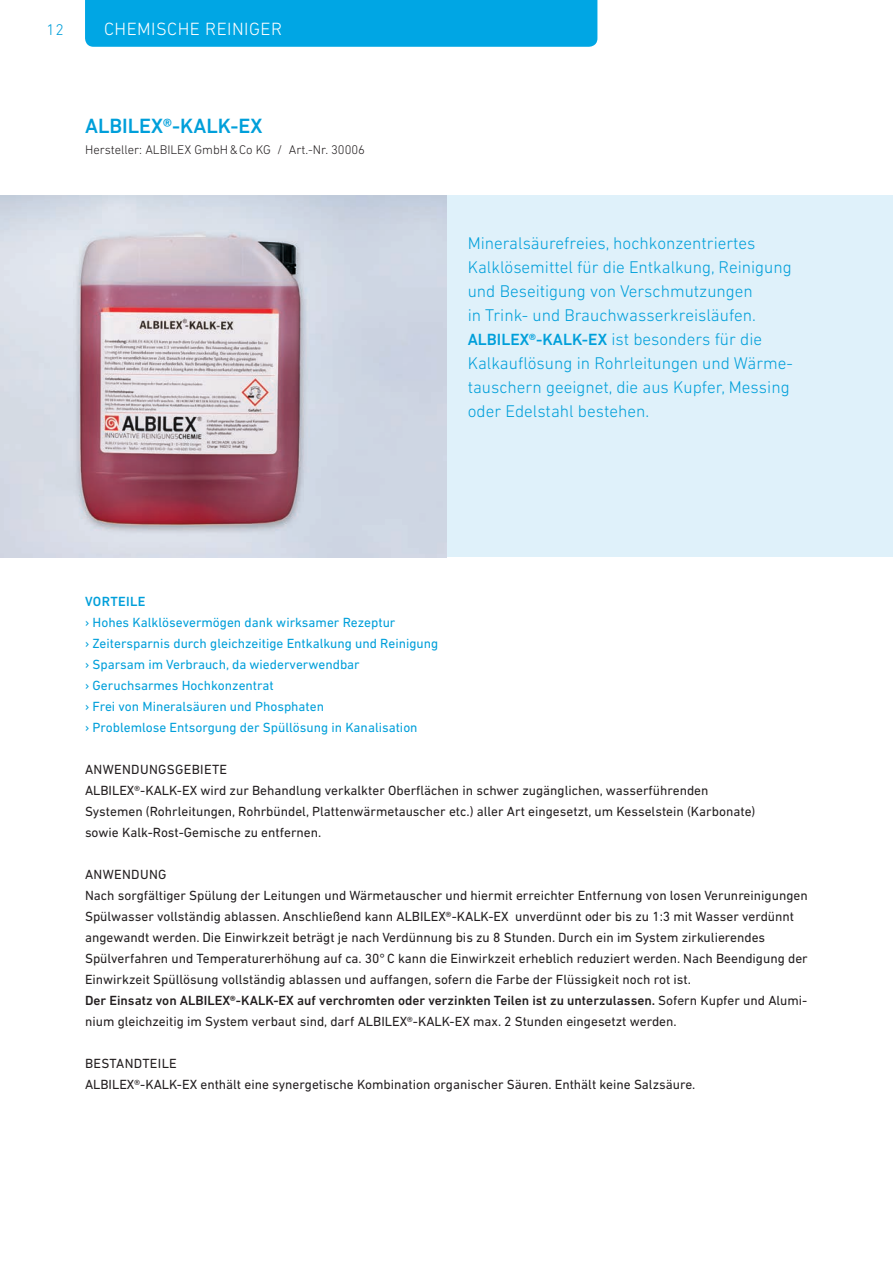
<style>
.page{position:relative;width:893px;height:1263px;background:#fff}
.page>*{position:absolute;margin:0;border:0;box-sizing:border-box;transform-origin:0 0}
.t1{font:500 21px "DIN Next LT Pro";color:#009fda}
.t2{font:300 18px "DIN Next LT Pro";letter-spacing:.025em;color:#fff}
.t3{font:300 17.25px/24px "DIN Next LT Pro";color:#009fda}
.t4{font:300 15.75px "DIN Next LT Pro";color:#009fda}
.t5{font:13.5px/21px "DIN Next LT Pro";color:#231f20}
.t6{font:13.5px/21px "DIN Next LT Pro";color:#009fda}
.t7{font:500 13.5px "DIN Next LT Pro";letter-spacing:.025em;color:#009fda}
.t8{font:300 12.75px "DIN Next LT Pro";color:#231f20}
.s1{font-weight:500;font-size:16.5px}
.s2{font-weight:500}
</style>
<div class="page">
<div style="left:85px;top:0;width:512px;height:47px;background:#00a6e4"></div>
<div style="left:0;top:196px;width:893px;height:361px;background:#dff1fa"></div>
<img style="left:0;top:196px;width:446px;height:361px">
<p class="t4" style="left:47px;top:20px;width:19px">12</p>
<h2 class="t2" style="left:104px;top:18px;width:179px">CHEMISCHE REINIGER</h2>
<h1 class="t1" style="left:85px;top:114px;width:179px">ALBILEX®-KALK-EX</h1>
<p class="t8" style="left:85px;top:143px;width:281px">Hersteller: ALBILEX GmbH&amp;Co KG / Art.-Nr. 30006</p>
<p class="t3" style="left:468px;top:231px;width:327px">Mineralsäurefreies, hochkonzentriertes Kalklösemittel für die Entkalkung, Reinigung und Beseitigung von Verschmutzungen<br>in Trink- und Brauchwasserkreisläufen.<br><span class="s1">ALBILEX®-KALK-EX</span> ist besonders für die Kalkauflösung in Rohrleitungen und Wärme&shy;tauschern geeignet, die aus Kupfer, Messing oder Edelstahl bestehen.</p>
<p class="t7" style="left:85px;top:593px;width:62px">VORTEILE</p>
<p class="t6" style="left:85px;top:612px;width:355px">› Hohes Kalklösevermögen dank wirksamer Rezeptur<br>› Zeitersparnis durch gleichzeitige Entkalkung und Reinigung › Sparsam im Verbrauch, da wiederverwendbar<br>› Geruchsarmes Hochkonzentrat<br>› Frei von Mineralsäuren und Phosphaten<br>› Problemlose Entsorgung der Spüllösung in Kanalisation</p>
<p class="t5" style="left:85px;top:759px;width:672px">ANWENDUNGSGEBIETE<br>ALBILEX®-KALK-EX wird zur Behandlung verkalkter Oberflächen in schwer zugänglichen, wasserführenden Systemen (Rohrleitungen, Rohrbündel, Plattenwärmetauscher etc.) aller Art eingesetzt, um Kesselstein (Karbonate) sowie Kalk-Rost-Gemische zu entfernen.</p>
<p class="t5" style="left:85px;top:864px;width:724px">ANWENDUNG<br>Nach sorgfältiger Spülung der Leitungen und Wärmetauscher und hiermit erreichter Entfernung von losen Verunreinigungen Spülwasser vollständig ablassen. Anschließend kann ALBILEX®-KALK-EX unverdünnt oder bis zu 1:3 mit Wasser verdünnt angewandt werden. Die Einwirkzeit beträgt je nach Verdünnung bis zu 8 Stunden. Durch ein im System zirkulierendes Spülverfahren und Temperaturerhöhung auf ca. 30°C kann die Einwirkzeit erheblich reduziert werden. Nach Beendigung der Einwirkzeit Spüllösung vollständig ablassen und auffangen, sofern die Farbe der Flüssigkeit noch rot ist.<br><span class="s2">Der Einsatz von ALBILEX®-KALK-EX auf verchromten oder verzinkten Teilen ist zu unterzulassen.</span> Sofern Kupfer und Alumi&shy;nium gleichzeitig im System verbaut sind, darf ALBILEX®-KALK-EX max. 2 Stunden eingesetzt werden.</p>
<p class="t5" style="left:85px;top:1053px;width:612px">BESTANDTEILE<br>ALBILEX®-KALK-EX enthält eine synergetische Kombination organischer Säuren. Enthält keine Salzsäure.</p>
</div>
